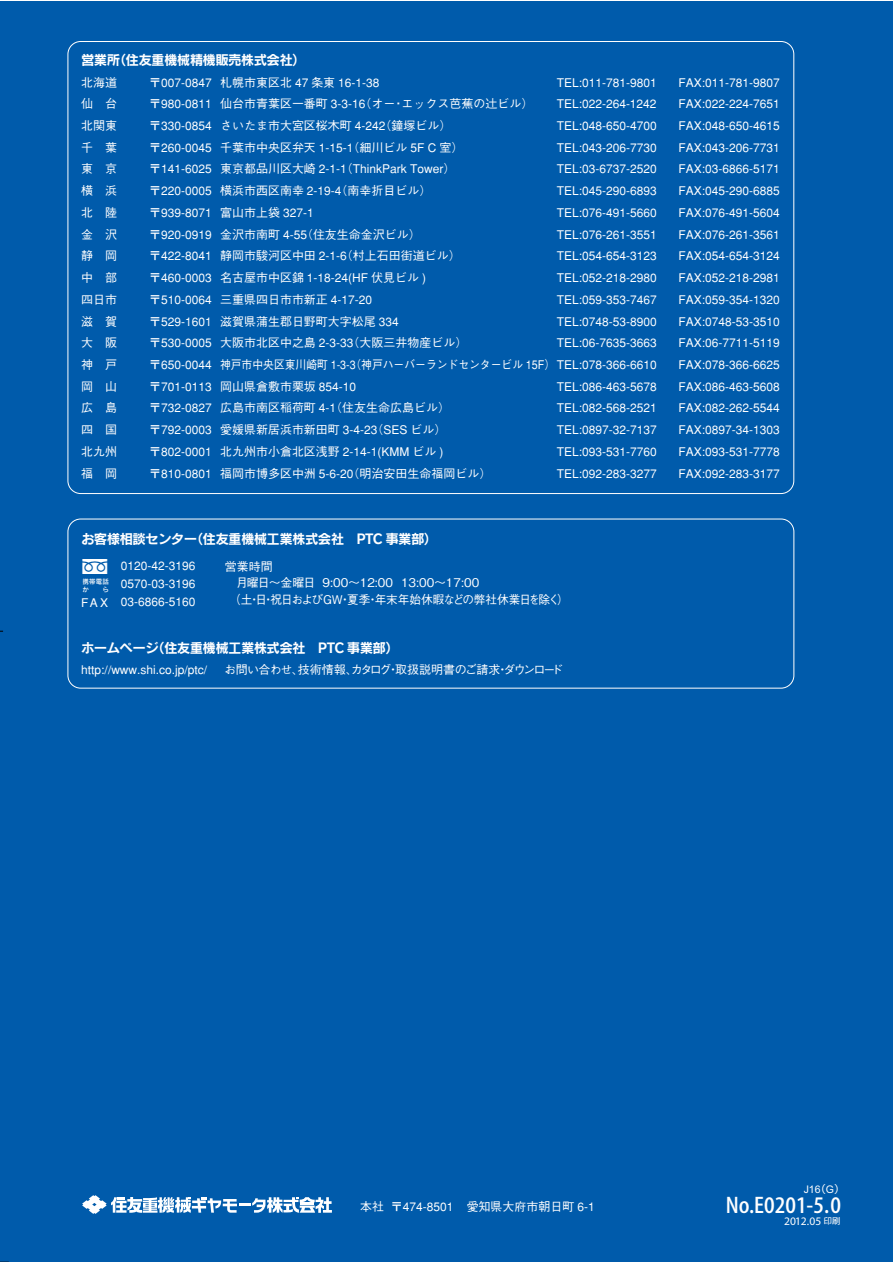
<style>
.page{position:relative;width:893px;height:1263px;background:#fff}
.page>*{position:absolute;margin:0;border:0;box-sizing:border-box;transform-origin:0 0}
.t1{font:24px "Myriad MM.500.400.";color:#fff}
.t2{font:13.5px "Rodin CID B 90 msp RKSJ H";letter-spacing:-.05em;color:#fff}
.t3{font:12px/18px "Gothic BBB Medium 90 msp RKSJ H";color:#fff;text-align:right}
.t4{font:12px "Gothic BBB Pr 5 Medium 90 msp RKSJ H";letter-spacing:-.03em;color:#fff}
.t5{font:12px "Gothic BBB Pr 5 Medium 90 msp RKSJ H";letter-spacing:-.065em;color:#fff}
.t6{font:12px "Gothic BBB Pr 5 Medium 90 msp RKSJ H";color:#fff}
.t7{font:11.55px "Myriad";letter-spacing:-.02em;color:#fff}
.t8{font:10.5px "Arial";color:#fff}
.t9{font:6.6px/7.9px "Rodin CID DB 90 msp RKSJ H";color:#fff}
.s1{font-family:"Shin Go Pro Regular 90 msp RKSJ H"}
.s2{font-family:"Shin Go Pr 5 Regular 90 msp RKSJ H";font-size:8.25px}
</style>
<div class="page">
<div style="left:0;top:1px;width:893px;height:1261px;background:#005bab"></div>
<div style="left:68px;top:519px;width:726px;height:170px;border:1px solid #fff;border-radius:13px"></div>
<svg style="left:82px;top:1195px;width:250px;height:19px"></svg>
<svg style="left:83px;top:558px;width:24px;height:16px"></svg>
<p class="t2" style="left:81px;top:55px;width:226px">営業所（住友重機械精機販売株式会社）</p>
<p class="t3" style="left:81px;top:75px;width:37px">北海道</p>
<p class="t3" style="left:149px;top:75px;width:232px">〒007-0847 札幌市東区北 47 条東 16-1-38</p>
<p class="t3" style="left:557px;top:75px;width:101px">TEL:011-781-9801</p>
<p class="t3" style="left:678px;top:75px;width:103px">FAX:011-781-9807</p>
<p class="t3" style="left:81px;top:96px;width:37px">仙　台</p>
<p class="t3" style="left:149px;top:96px;width:386px">〒980-0811 仙台市青葉区一番町 3-3-16（オー･エックス芭蕉の辻ビル）</p>
<p class="t3" style="left:557px;top:96px;width:101px">TEL:022-264-1242</p>
<p class="t3" style="left:678px;top:96px;width:103px">FAX:022-224-7651</p>
<p class="t3" style="left:81px;top:118px;width:37px">北関東</p>
<p class="t3" style="left:149px;top:118px;width:304px">〒330-0854 さいたま市大宮区桜木町 4-242（鐘塚ビル）</p>
<p class="t3" style="left:557px;top:118px;width:101px">TEL:048-650-4700</p>
<p class="t3" style="left:678px;top:118px;width:103px">FAX:048-650-4615</p>
<p class="t3" style="left:81px;top:140px;width:37px">千　葉</p>
<p class="t3" style="left:149px;top:140px;width:316px">〒260-0045 千葉市中央区弁天 1-15-1（細川ビル 5F C 室）</p>
<p class="t3" style="left:557px;top:140px;width:101px">TEL:043-206-7730</p>
<p class="t3" style="left:678px;top:140px;width:103px">FAX:043-206-7731</p>
<p class="t3" style="left:81px;top:162px;width:37px">東　京</p>
<p class="t3" style="left:149px;top:162px;width:308px">〒141-6025 東京都品川区大崎 2-1-1（ThinkPark Tower）</p>
<p class="t3" style="left:557px;top:162px;width:101px">TEL:03-6737-2520</p>
<p class="t3" style="left:678px;top:162px;width:103px">FAX:03-6866-5171</p>
<p class="t3" style="left:81px;top:183px;width:37px">横　浜</p>
<p class="t3" style="left:149px;top:183px;width:284px">〒220-0005 横浜市西区南幸 2-19-4（南幸折目ビル）</p>
<p class="t3" style="left:557px;top:183px;width:101px">TEL:045-290-6893</p>
<p class="t3" style="left:678px;top:183px;width:103px">FAX:045-290-6885</p>
<p class="t3" style="left:81px;top:205px;width:37px">北　陸</p>
<p class="t3" style="left:149px;top:205px;width:166px">〒939-8071 富山市上袋 327-1</p>
<p class="t3" style="left:557px;top:205px;width:101px">TEL:076-491-5660</p>
<p class="t3" style="left:678px;top:205px;width:103px">FAX:076-491-5604</p>
<p class="t3" style="left:81px;top:227px;width:37px">金　沢</p>
<p class="t3" style="left:149px;top:227px;width:273px">〒920-0919 金沢市南町 4-55（住友生命金沢ビル）</p>
<p class="t3" style="left:557px;top:227px;width:101px">TEL:076-261-3551</p>
<p class="t3" style="left:678px;top:227px;width:103px">FAX:076-261-3561</p>
<p class="t3" style="left:81px;top:248px;width:37px">静　岡</p>
<p class="t3" style="left:149px;top:248px;width:313px">〒422-8041 静岡市駿河区中田 2-1-6（村上石田街道ビル）</p>
<p class="t3" style="left:557px;top:248px;width:101px">TEL:054-654-3123</p>
<p class="t3" style="left:678px;top:248px;width:103px">FAX:054-654-3124</p>
<p class="t3" style="left:81px;top:270px;width:37px">中　部</p>
<p class="t3" style="left:149px;top:270px;width:279px">〒460-0003 名古屋市中区錦 1-18-24(HF 伏見ビル )</p>
<p class="t3" style="left:557px;top:270px;width:101px">TEL:052-218-2980</p>
<p class="t3" style="left:678px;top:270px;width:103px">FAX:052-218-2981</p>
<p class="t3" style="left:81px;top:292px;width:37px">四日市</p>
<p class="t3" style="left:149px;top:292px;width:225px">〒510-0064 三重県四日市市新正 4-17-20</p>
<p class="t3" style="left:557px;top:292px;width:101px">TEL:059-353-7467</p>
<p class="t3" style="left:678px;top:292px;width:103px">FAX:059-354-1320</p>
<p class="t3" style="left:81px;top:314px;width:37px">滋　賀</p>
<p class="t3" style="left:149px;top:314px;width:251px">〒529-1601 滋賀県蒲生郡日野町大字松尾 334</p>
<p class="t3" style="left:557px;top:314px;width:101px">TEL:0748-53-8900</p>
<p class="t3" style="left:678px;top:314px;width:103px">FAX:0748-53-3510</p>
<p class="t3" style="left:81px;top:335px;width:37px">大　阪</p>
<p class="t3" style="left:149px;top:335px;width:320px">〒530-0005 大阪市北区中之島 2-3-33（大阪三井物産ビル）</p>
<p class="t3" style="left:557px;top:335px;width:101px">TEL:06-7635-3663</p>
<p class="t3" style="left:678px;top:335px;width:103px">FAX:06-7711-5119</p>
<p class="t3" style="left:81px;top:357px;width:37px">神　戸</p>
<p class="t3" style="left:149px;top:357px;width:509px">〒650-0044 神戸市中央区東川崎町 1-3-3（神戸ハーバーランドセンタービル 15F） TEL:078-366-6610</p>
<p class="t3" style="left:678px;top:357px;width:103px">FAX:078-366-6625</p>
<p class="t3" style="left:81px;top:379px;width:37px">岡　山</p>
<p class="t3" style="left:149px;top:379px;width:209px">〒701-0113 岡山県倉敷市栗坂 854-10</p>
<p class="t3" style="left:557px;top:379px;width:101px">TEL:086-463-5678</p>
<p class="t3" style="left:678px;top:379px;width:103px">FAX:086-463-5608</p>
<p class="t3" style="left:81px;top:401px;width:37px">広　島</p>
<p class="t3" style="left:149px;top:401px;width:303px">〒732-0827 広島市南区稲荷町 4-1（住友生命広島ビル）</p>
<p class="t3" style="left:557px;top:401px;width:101px">TEL:082-568-2521</p>
<p class="t3" style="left:678px;top:401px;width:103px">FAX:082-262-5544</p>
<p class="t3" style="left:81px;top:422px;width:37px">四　国</p>
<p class="t3" style="left:149px;top:422px;width:299px">〒792-0003 愛媛県新居浜市新田町 3-4-23（SES ビル）</p>
<p class="t3" style="left:557px;top:422px;width:101px">TEL:0897-32-7137</p>
<p class="t3" style="left:678px;top:422px;width:103px">FAX:0897-34-1303</p>
<p class="t3" style="left:81px;top:444px;width:37px">北九州</p>
<p class="t3" style="left:149px;top:444px;width:296px">〒802-0001 北九州市小倉北区浅野 2-14-1(KMM ビル )</p>
<p class="t3" style="left:557px;top:444px;width:101px">TEL:093-531-7760</p>
<p class="t3" style="left:678px;top:444px;width:103px">FAX:093-531-7778</p>
<p class="t3" style="left:81px;top:466px;width:37px">福　岡</p>
<p class="t3" style="left:149px;top:466px;width:344px">〒810-0801 福岡市博多区中洲 5-6-20（明治安田生命福岡ビル）</p>
<p class="t3" style="left:557px;top:466px;width:101px">TEL:092-283-3277</p>
<p class="t3" style="left:678px;top:466px;width:103px">FAX:092-283-3177</p>
<p class="t2" style="left:81px;top:534px;width:358px">お客様相談センター（住友重機械工業株式会社　PTC 事業部）</p>
<p class="t3" style="left:81px;top:558px;width:116px">0120-42-3196<br>0570-03-3196<br>FA X 03-6866-5160</p>
<p class="t9" style="left:82px;top:578px;width:28px">携帯電話か　　ら</p>
<p class="t4" style="left:225px;top:562px;width:49px">営業時間</p>
<p class="t6" style="left:225px;top:578px;width:256px">　月曜日～金曜日 9:00～12:00 13:00～17:00</p>
<p class="t4" style="left:229px;top:595px;width:341px">（土・日・祝日およびGW・夏季・年末年始休暇などの弊社休業日を除く）</p>
<p class="t2" style="left:81px;top:643px;width:319px">ホームページ（住友重機械工業株式会社　PTC 事業部）</p>
<p class="t3" style="left:81px;top:662px;width:127px">http://www.shi.co.jp/ptc/</p>
<p class="t5" style="left:224px;top:665px;width:340px">お問い合わせ、技術情報、カタログ・取扱説明書のご請求・ダウンロード</p>
<p class="t3" style="left:360px;top:1199px;width:236px">本社 〒474-8501 愛知県大府市朝日町 6-1</p>
<p class="t8" style="left:804px;top:1183px;width:42px">J16<span class="s1">（</span>G<span class="s1">）</span></p>
<h1 class="t1" style="left:726px;top:1193px;width:117px">No.E0201-5.0</h1>
<p class="t7" style="left:784px;top:1217px;width:58px">2012.05 <span class="s2">印刷</span></p>
</div>
